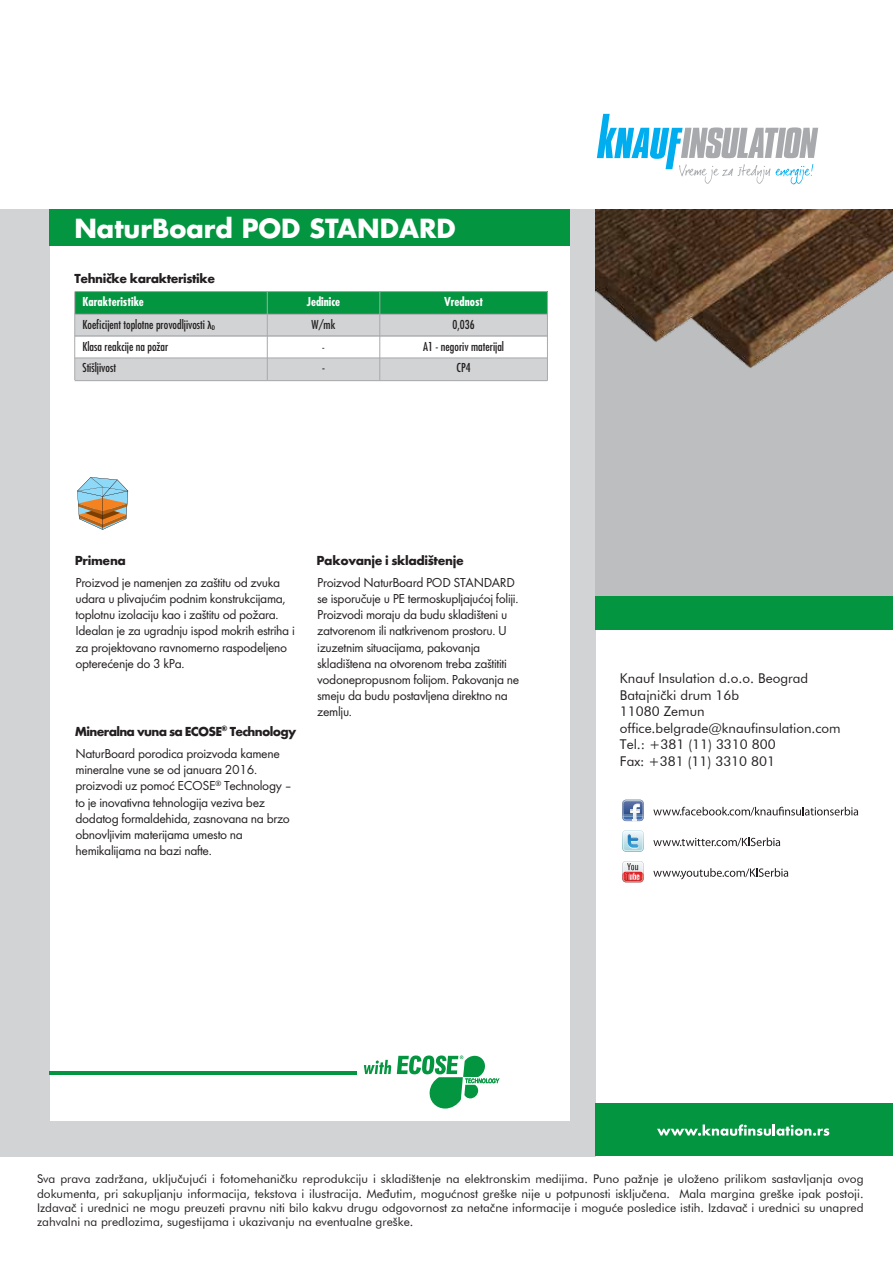
<style>
.page{position:relative;width:893px;height:1263px;background:#fff}
.page>*{position:absolute;margin:0;border:0;box-sizing:border-box;transform-origin:0 0}
.t1{font:700 25.65px "Futura Std";color:#fff}
.t2{font:13.5px/16.2px "Futura TEE";letter-spacing:-.025em;color:#231f20}
.t3{font:13.5px/16.5px "Futura BT";color:#231f20}
.t4{font:700 13.5px "Futura TEE";letter-spacing:-.025em;color:#231f20}
.t5{font:12px/14.4px "Futura BT";color:#231f20;text-align:justify}
.t6{font:condensed 12px "Futura Std";color:#231f20}
.t7{font:700 condensed 12px "Futura Std";color:#fff}
.t8{font:condensed 10.5px "Futura Std";color:#231f20}
.s1{font-family:"Myriad Pro";font-weight:600}
.s2{font-weight:700}
</style>
<div class="page">
<div style="left:75px;top:358px;width:192px;height:23px;background:#d1d3d4"></div>
<div style="left:267px;top:358px;width:113px;height:23px;background:#d1d3d4"></div>
<div style="left:380px;top:358px;width:167px;height:23px;background:#d1d3d4"></div>
<div style="left:75px;top:314px;width:192px;height:22px;background:#d1d3d4"></div>
<div style="left:267px;top:314px;width:113px;height:22px;background:#d1d3d4"></div>
<div style="left:380px;top:314px;width:167px;height:22px;background:#d1d3d4"></div>
<div style="left:75px;top:292px;width:192px;height:22px;background:#03953f"></div>
<div style="left:267px;top:292px;width:113px;height:22px;background:#03953f"></div>
<div style="left:380px;top:292px;width:167px;height:22px;background:#03953f"></div>
<div style="left:0;top:209px;width:50px;height:947px;background:#d1d3d4"></div>
<div style="left:570px;top:209px;width:25px;height:947px;background:#d1d3d4"></div>
<div style="left:50px;top:209px;width:520px;height:36px;background:#03953f"></div>
<div style="left:50px;top:1121px;width:520px;height:35px;background:#d1d3d4"></div>
<div style="left:595px;top:1104px;width:298px;height:52px;background:#03953f"></div>
<div style="left:595px;top:595px;width:298px;height:35px;background:#03953f"></div>
<div style="left:595px;top:209px;width:298px;height:386px;background:#bcbec0"></div>
<svg style="left:657px;top:1124px;width:172px;height:12px"></svg>
<svg style="left:653px;top:807px;width:205px;height:9px"></svg>
<svg style="left:653px;top:837px;width:127px;height:9px"></svg>
<svg style="left:653px;top:868px;width:135px;height:11px"></svg>
<svg style="left:622px;top:801px;width:22px;height:20px"></svg>
<img style="left:623px;top:800px;width:20px;height:4px">
<svg style="left:622px;top:830px;width:22px;height:22px"></svg>
<svg style="left:622px;top:861px;width:22px;height:21px"></svg>
<svg style="left:597px;top:114px;width:221px;height:70px"></svg>
<svg style="left:364px;top:1060px;width:27px;height:14px"></svg>
<svg style="left:397px;top:1055px;width:103px;height:53px"></svg>
<hr style="left:50px;top:1071px;width:307px;height:3px;background:#03953f">
<hr style="left:74px;top:292px;width:1px;height:88px;background:#a7a9ac">
<hr style="left:267px;top:292px;width:1px;height:88px;background:#a7a9ac">
<hr style="left:379px;top:292px;width:1px;height:88px;background:#a7a9ac">
<hr style="left:547px;top:292px;width:1px;height:88px;background:#a7a9ac">
<hr style="left:75px;top:380px;width:472px;height:1px;background:#a7a9ac">
<hr style="left:75px;top:358px;width:472px;height:1px;background:#a7a9ac">
<hr style="left:75px;top:335px;width:472px;height:1px;background:#a7a9ac">
<hr style="left:75px;top:291px;width:472px;height:1px;background:#a7a9ac">
<img style="left:595px;top:209px;width:298px;height:159px">
<svg style="left:77px;top:477px;width:51px;height:53px"></svg>
<hr style="left:75px;top:314px;width:472px;height:1px;background:#a7a9ac">
<h1 class="t1" style="left:74px;top:212px;width:383px">NaturBoard POD STANDARD</h1>
<p class="t4" style="left:74px;top:270px;width:142px">Tehnièke karakteristike</p>
<p class="t7" style="left:82px;top:294px;width:63px">Karakteristike</p>
<p class="t7" style="left:307px;top:294px;width:35px">Jedinice</p>
<p class="t7" style="left:444px;top:294px;width:41px">Vrednost</p>
<p class="t6" style="left:82px;top:317px;width:134px">Koeficijent toplotne provodljivosti <span class="s1">λ</span><sub>D</sub></p>
<p class="t6" style="left:312px;top:317px;width:25px">W/mk</p>
<p class="t6" style="left:453px;top:317px;width:24px">0,036</p>
<p class="t6" style="left:82px;top:339px;width:87px">Klasa reakcije na požar</p>
<p class="t8" style="left:322px;top:341px;width:4px">-</p>
<p class="t6" style="left:423px;top:339px;width:82px">A1 - negoriv materijal</p>
<p class="t6" style="left:82px;top:360px;width:35px">Stišljivost</p>
<p class="t6" style="left:322px;top:360px;width:4px">-</p>
<p class="t6" style="left:457px;top:360px;width:16px">CP4</p>
<p class="t4" style="left:75px;top:552px;width:53px">Primena</p>
<p class="t2" style="left:76px;top:574px;width:221px">Proizvod je namenjen za zaštitu od zvuka udara u plivajućim podnim konstrukcijama, toplotnu izolaciju kao i zaštitu od požara.<br>Idealan je za ugradnju ispod mokrih estriha i za projektovano ravnomerno raspodeljeno opterećenje do 3 kPa.</p>
<p class="t2" style="left:75px;top:720px;width:223px;line-height:22px"><span class="s2">Mineralna vuna sa ECOSE</span><sup>®</sup> <span class="s2">Technology<br></span>NaturBoard porodica proizvoda kamene</p>
<p class="t2" style="left:76px;top:761px;width:218px">mineralne vune se od januara 2016. proizvodi uz pomoć ECOSE<sup>®</sup> Technology – to je inovativna tehnologija veziva bez dodatog formaldehida, zasnovana na brzo obnovljivim materijama umesto na hemikalijama na bazi nafte.</p>
<p class="t4" style="left:317px;top:552px;width:149px">Pakovanje i skladištenje</p>
<p class="t2" style="left:317px;top:574px;width:204px">Proizvod NaturBoard POD STANDARD se isporučuje u PE termoskupljajućoj foliji.<br>Proizvodi moraju da budu skladišteni u zatvorenom ili natkrivenom prostoru. U izuzetnim situacijama, pakovanja skladištena na otvorenom treba zaštititi vodonepropusnom folijom. Pakovanja ne smeju da budu postavljena direktno na zemlju.</p>
<p class="t3" style="left:620px;top:670px;width:222px">Knauf Insulation d.o.o. Beograd<br>Batajnički drum 16b<br>11080 Zemun office.belgrade@knaufinsulation.com<br>Tel.: +381 (11) 3310 800<br>Fax: +381 (11) 3310 801</p>
<p class="t5" style="left:37px;top:1171px;width:828px">Sva prava zadržana, uključujući i fotomehaničku reprodukciju i skladištenje na elektronskim medijima. Puno pažnje je uloženo prilikom sastavljanja ovog dokumenta, pri sakupljanju informacija, tekstova i ilustracija. Međutim, mogućnost greške nije u potpunosti isključena. Mala margina greške ipak postoji.<br>Izdavač i urednici ne mogu preuzeti pravnu niti bilo kakvu drugu odgovornost za netačne informacije i moguće posledice istih. Izdavač i urednici su unapred zahvalni na predlozima, sugestijama i ukazivanju na eventualne greške.</p>
</div>
